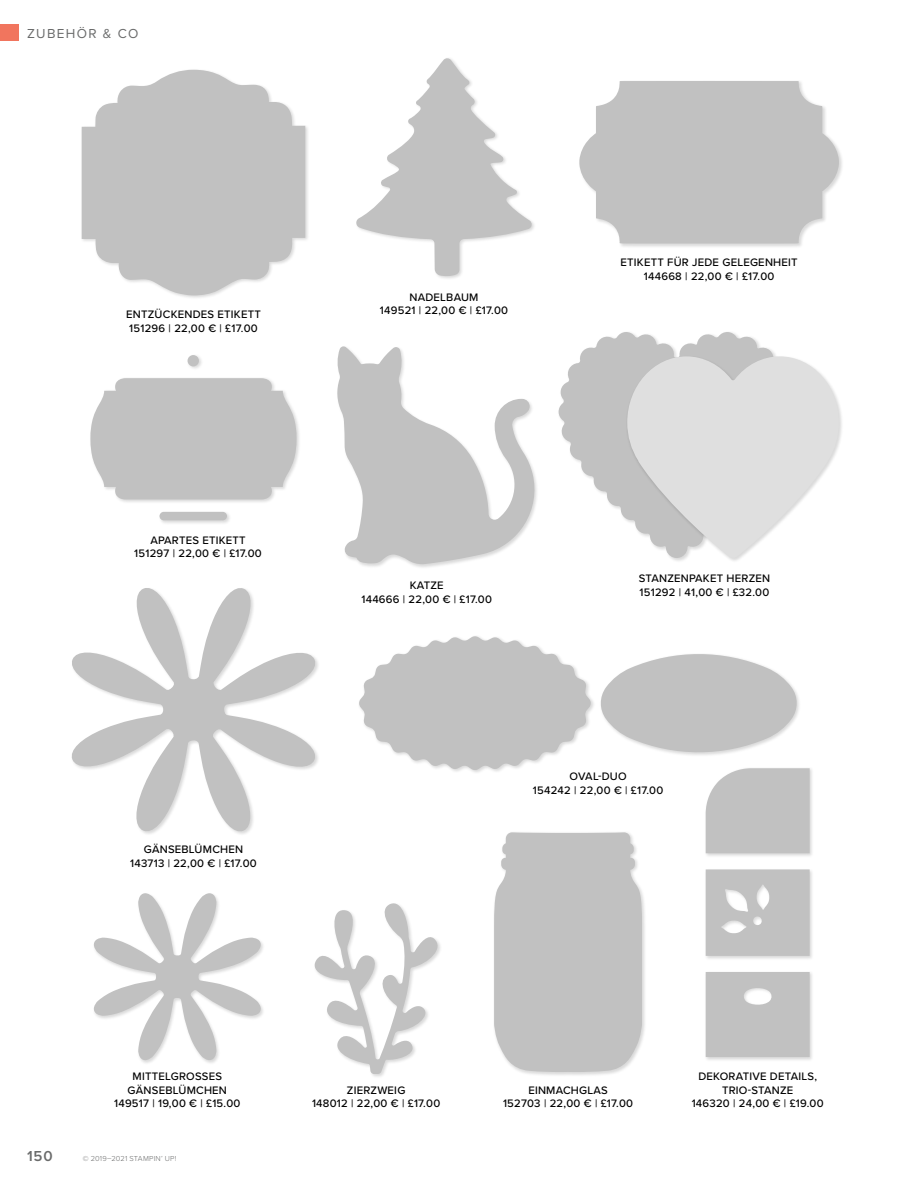
<style>
.page{position:relative;width:918px;height:1188px;background:#fff}
.page>*{position:absolute;margin:0;border:0;box-sizing:border-box;transform-origin:0 0}
.t1{font:600 15px "Proxima Nova";color:#6a6b6b}
.t2{font:13.5px "Proxima Nova";letter-spacing:.1em;color:#6a6b6b}
.t3{font:500 11.25px/13.5px "Proxima Nova";letter-spacing:.02em;color:#000;text-align:center}
.t4{font:300 7.5px "Proxima Nova";letter-spacing:.03em;color:#6a6b6b}
</style>
<div class="page">
<div style="left:81px;top:69px;width:229px;height:231px;background:#000;opacity:.15"></div>
<svg style="left:82px;top:70px;width:223px;height:225px;fill:#c1c1c1"></svg>
<svg style="left:356px;top:58px;width:177px;height:219px"></svg>
<div style="left:578px;top:80px;width:265px;height:168px;background:#000;opacity:.15"></div>
<svg style="left:579px;top:81px;width:260px;height:163px;background:#c9c9c9"></svg>
<svg style="left:559px;top:332px;width:216px;height:188px;fill:#c1c1c1"></svg>
<div style="left:626px;top:355px;width:218px;height:208px;background:#000;opacity:.15"></div>
<svg style="left:627px;top:356px;width:212px;height:202px"></svg>
<svg style="left:71px;top:588px;width:247px;height:246px"></svg>
<svg style="left:94px;top:893px;width:167px;height:168px"></svg>
<div style="left:158px;top:511px;width:74px;height:14px;background:#000;opacity:.15"></div>
<div style="left:160px;top:512px;width:67px;height:8px;background:#c1c1c1;border-radius:4px"></div>
<div style="left:89px;top:377px;width:212px;height:127px;background:#000;opacity:.15"></div>
<svg style="left:90px;top:378px;width:207px;height:122px;background:#c6c6c6"></svg>
<div style="left:186px;top:354px;width:18px;height:17px;background:#000;opacity:.15"></div>
<div style="left:188px;top:355px;width:11px;height:11px;background:#c1c1c1;border-radius:50%"></div>
<div style="left:493px;top:831px;width:154px;height:245px;background:#000;opacity:.15"></div>
<div style="left:494px;top:832px;width:148px;height:240px;background:#c1c1c1"></div>
<svg style="left:314px;top:903px;width:127px;height:171px"></svg>
<div style="left:705px;top:767px;width:109px;height:91px;background:#000;opacity:.15"></div>
<div style="left:706px;top:768px;width:104px;height:85px;background:#c1c1c1"></div>
<div style="left:705px;top:868px;width:109px;height:93px;background:#000;opacity:.15"></div>
<svg style="left:706px;top:869px;width:104px;height:87px;background:#c6c6c6"></svg>
<div style="left:705px;top:971px;width:109px;height:91px;background:#000;opacity:.15"></div>
<div style="left:706px;top:972px;width:104px;height:85px;background:#c1c1c1"></div>
<div style="left:336px;top:345px;width:203px;height:224px;background:#000;opacity:.15"></div>
<svg style="left:336px;top:346px;width:203px;height:218px;fill:#c1c1c1"></svg>
<svg style="left:359px;top:636px;width:232px;height:134px"></svg>
<svg style="left:600px;top:654px;width:198px;height:101px"></svg>
<div style="left:0;top:24px;width:19px;height:16px;background:#f1755e"></div>
<p class="t2" style="left:27px;top:23px;width:113px">ZUBEHÖR &amp; CO</p>
<p class="t3" style="left:126px;top:307px;width:136px;text-align:left">ENTZÜCKENDES ETIKETT<br>151296 | 22,00 € | £17.00</p>
<p class="t3" style="left:134px;top:533px;width:129px">APARTES ETIKETT<br>151297 | 22,00 € | £17.00</p>
<p class="t3" style="left:130px;top:842px;width:128px">GÄNSEBLÜMCHEN<br>143713 | 22,00 € | £17.00</p>
<p class="t3" style="left:380px;top:290px;width:130px">NADELBAUM<br>149521 | 22,00 € | £17.00</p>
<p class="t3" style="left:621px;top:255px;width:179px">ETIKETT FÜR JEDE GELEGENHEIT<br>144668 | 22,00 € | £17.00</p>
<p class="t3" style="left:361px;top:578px;width:132px">KATZE<br>144666 | 22,00 € | £17.00</p>
<p class="t3" style="left:639px;top:571px;width:133px;text-align:left">STANZENPAKET HERZEN<br>151292 | 41,00 € | £32.00</p>
<p class="t3" style="left:533px;top:769px;width:132px">OVAL-DUO<br>154242 | 22,00 € | £17.00</p>
<p class="t3" style="left:114px;top:1069px;width:128px">MITTELGROSSES<br>GÄNSEBLÜMCHEN<br>149517 | 19,00 € | £15.00</p>
<h1 class="t1" style="left:27px;top:1145px;width:27px">150</h1>
<p class="t4" style="left:83px;top:1153px;width:95px">© 2019–2021 STAMPIN’ UP!</p>
<p class="t3" style="left:312px;top:1083px;width:130px">ZIERZWEIG<br>148012 | 22,00 € | £17.00</p>
<p class="t3" style="left:503px;top:1083px;width:132px">EINMACHGLAS<br>152703 | 22,00 € | £17.00</p>
<p class="t3" style="left:692px;top:1069px;width:133px">DEKORATIVE DETAILS,<br>TRIO-STANZE<br>146320 | 24,00 € | £19.00</p>
</div>
